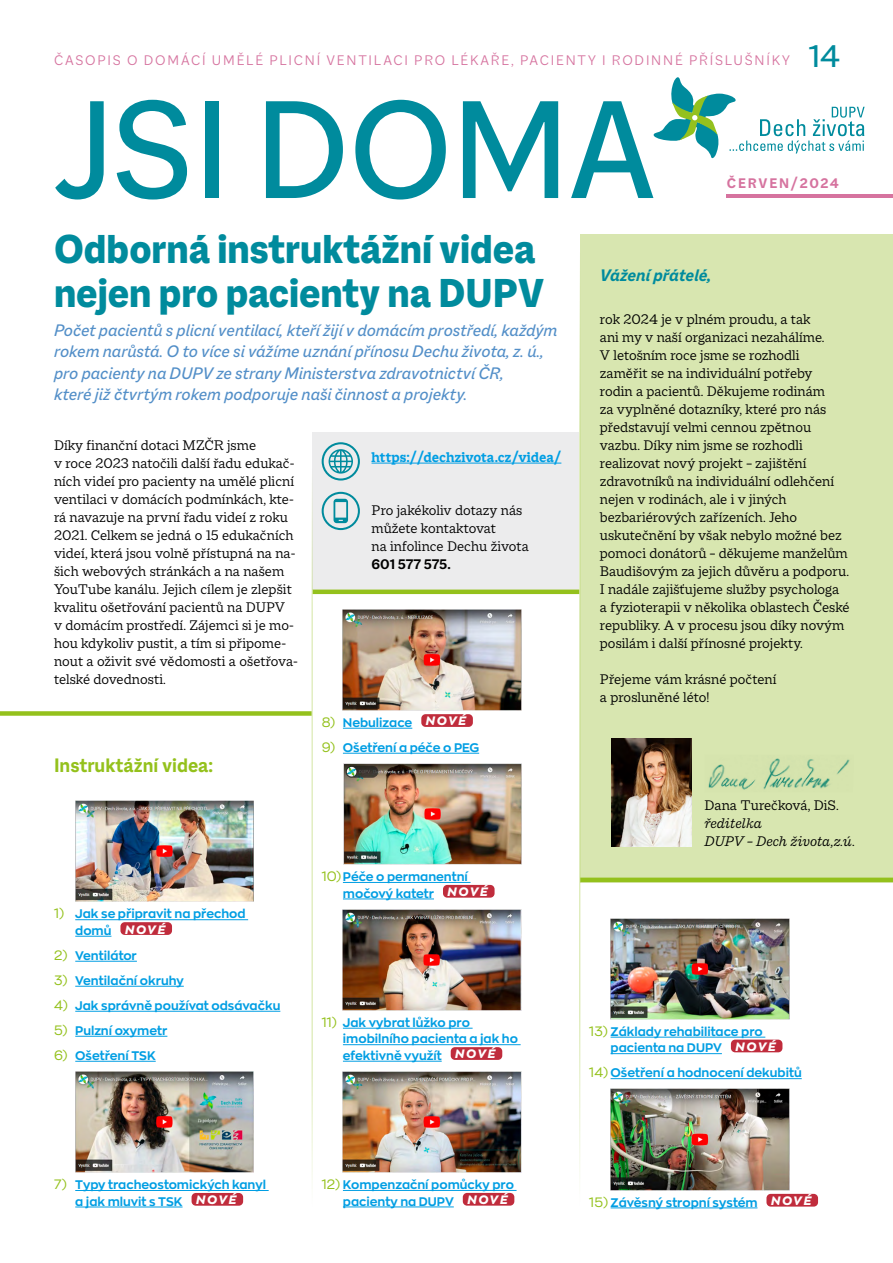
<style>
.page{position:relative;width:893px;height:1263px;background:#fff}
.page>*{position:absolute;margin:0;border:0;box-sizing:border-box;transform-origin:0 0}
.t1{font:150px "Macklin Sans";letter-spacing:-.01em;color:#008b9d}
.H1c{font:800 43.5px/43.5px "Macklin Sans";color:#008b9d}
.t2{font:33.9px "Macklin Sans";color:#008b9d}
.H2b{font:700 21px "Macklin Sans";color:#94c11c}
.perex{font:italic 18px/21.6px "Macklin Sans";color:#538fc8}
.t3{font:italic 700 18px "Macklin Sans";letter-spacing:-.005em;color:#008b9d}
.t4{font:15px/18px "Macklin Slab";color:#000}
.t5{font:300 15px "Macklin Sans";letter-spacing:.12em;color:#d6739f}
.t6{font:italic 15px/18px "Macklin Slab";letter-spacing:-.01em;color:#000}
.t7{font:700 15px "Macklin Slab";letter-spacing:-.005em;color:#009ee3}
.t8{font:700 15px "Macklin Sans";letter-spacing:.12em;color:#d6739f}
.ul_1__2__3__bez_site_ucari{font:700 12.3px/16.5px "Zona Pro";color:#009ee3}
.t9{font:italic 800 12px "Zona Pro";letter-spacing:.14em;color:#fff}
.s1{font-weight:400;font-size:13.5px;color:#94c11c}
.s2{font-family:"Macklin Sans Variable"}
.s3{font-weight:700}
</style>
<div class="page">
<div style="left:580px;top:234px;width:313px;height:648px;background:#d8e6b0"></div>
<hr style="left:727px;top:195px;width:166px;height:3px;background:#d6739f">
<div style="left:313px;top:432px;width:266px;height:158px;background:#ececed"></div>
<hr style="left:343px;top:728px;width:69px;height:1px;background:#009ee3">
<hr style="left:343px;top:753px;width:136px;height:1px;background:#009ee3">
<hr style="left:343px;top:882px;width:127px;height:1px;background:#009ee3">
<hr style="left:343px;top:899px;width:91px;height:1px;background:#009ee3">
<hr style="left:343px;top:1028px;width:130px;height:1px;background:#009ee3">
<hr style="left:343px;top:1044px;width:178px;height:1px;background:#009ee3">
<hr style="left:343px;top:1061px;width:99px;height:1px;background:#009ee3">
<hr style="left:343px;top:1190px;width:174px;height:1px;background:#009ee3">
<hr style="left:343px;top:1206px;width:111px;height:1px;background:#009ee3">
<img style="left:343px;top:609px;width:178px;height:101px">
<div style="left:421px;top:714px;width:52px;height:13px;background:#c02c3c;border-radius:4px"></div>
<img style="left:343px;top:763px;width:178px;height:102px">
<div style="left:443px;top:885px;width:52px;height:13px;background:#c02c3c;border-radius:4px"></div>
<img style="left:343px;top:909px;width:178px;height:101px">
<div style="left:451px;top:1047px;width:51px;height:13px;background:#c02c3c;border-radius:4px"></div>
<img style="left:343px;top:1071px;width:178px;height:101px">
<div style="left:463px;top:1193px;width:51px;height:12px;background:#c02c3c;border-radius:4px"></div>
<hr style="left:611px;top:1037px;width:154px;height:1px;background:#009ee3">
<hr style="left:611px;top:1053px;width:111px;height:1px;background:#009ee3">
<hr style="left:611px;top:1078px;width:191px;height:1px;background:#009ee3">
<hr style="left:611px;top:1207px;width:146px;height:1px;background:#009ee3">
<img style="left:611px;top:918px;width:178px;height:101px">
<div style="left:731px;top:1039px;width:51px;height:13px;background:#c02c3c;border-radius:4px"></div>
<img style="left:611px;top:1089px;width:178px;height:101px">
<div style="left:766px;top:1194px;width:52px;height:12px;background:#c02c3c;border-radius:4px"></div>
<hr style="left:372px;top:463px;width:189px;height:1px;background:#009ee3">
<svg style="left:322px;top:492px;width:38px;height:38px"></svg>
<svg style="left:322px;top:442px;width:38px;height:38px"></svg>
<hr style="left:312px;top:468px;width:1px;height:741px;background:#94c11c">
<hr style="left:579px;top:252px;width:1px;height:957px;background:#94c11c">
<div style="left:0;top:711px;width:312px;height:5px;background:#94c11c"></div>
<hr style="left:313px;top:590px;width:266px;height:4px;background:#94c11c">
<hr style="left:580px;top:878px;width:313px;height:4px;background:#94c11c">
<hr style="left:75px;top:919px;width:173px;height:1px;background:#009ee3">
<hr style="left:75px;top:936px;width:36px;height:1px;background:#009ee3">
<hr style="left:75px;top:961px;width:62px;height:1px;background:#009ee3">
<hr style="left:75px;top:986px;width:109px;height:1px;background:#009ee3">
<hr style="left:75px;top:1011px;width:205px;height:1px;background:#009ee3">
<hr style="left:75px;top:1036px;width:92px;height:1px;background:#009ee3">
<hr style="left:75px;top:1061px;width:81px;height:1px;background:#009ee3">
<hr style="left:75px;top:1190px;width:194px;height:1px;background:#009ee3">
<hr style="left:75px;top:1207px;width:108px;height:1px;background:#009ee3">
<img style="left:75px;top:801px;width:179px;height:101px">
<div style="left:120px;top:922px;width:52px;height:13px;background:#c02c3c;border-radius:4px"></div>
<img style="left:75px;top:1071px;width:179px;height:101px">
<div style="left:192px;top:1193px;width:51px;height:13px;background:#c02c3c;border-radius:4px"></div>
<svg style="left:654px;top:77px;width:211px;height:81px"></svg>
<img style="left:612px;top:738px;width:80px;height:108px">
<img style="left:708px;top:758px;width:142px;height:32px">
<p class="t5" style="left:54px;top:52px;width:737px">ČASOPIS O DOMÁCÍ UMĚLÉ PLICNÍ VENTILACI PRO LÉKAŘE, PACIENTY I RODINNÉ PŘÍSLUŠNÍKY</p>
<h1 class="t2" style="left:808px;top:37px;width:34px">14</h1>
<h1 class="t1" style="left:54px;top:63px;width:604px">JSI DOMA</h1>
<p class="t8" style="left:727px;top:175px;width:114px">ČERVEN/2024</p>
<p class="H1c" style="left:54px;top:228px;width:492px">Odborná instruktážní videa nejen pro pacienty na DUPV</p>
<p class="perex" style="left:54px;top:319px;width:505px">Počet pacientů s plicní ventilací, kteří žijí v domácím prostředí, každým rokem narůstá. O to více si vážíme uznání přínosu Dechu života, z. ú., pro pacienty na DUPV ze strany Ministerstva zdravotnictví ČR,<br>které již čtvrtým rokem podporuje naši činnost a projekty.</p>
<p class="t4" style="left:54px;top:436px;width:245px">Díky finanční dotaci MZČR jsme<br>v roce 2023 natočili další řadu edukač&shy;ních videí pro pacienty na umělé plicní ventilaci v domácích podmínkách, kte&shy;rá navazuje na první řadu videí z roku 2021. Celkem se jedná o 15 edukačních videí, která jsou volně přístupná na na&shy;šich webových stránkách a na našem YouTube kanálu. Jejich cílem je zlepšit kvalitu ošetřování pacientů na DUPV<br>v domácím prostředí. Zájemci si je mo&shy;hou kdykoliv pustit, a tím si připome&shy;nout a oživit své vědomosti a ošetřova&shy;telské dovednosti.</p>
<h5 class="ul_1__2__3__bez_site_ucari" style="left:322px;top:714px;width:92px"><span class="s1">8)</span> Nebulizace</h5>
<p class="t9" style="left:426px;top:713px;width:42px">NOVÉ</p>
<h5 class="ul_1__2__3__bez_site_ucari" style="left:322px;top:739px;width:159px"><span class="s1">9)</span> Ošetření a péče o PEG</h5>
<p class="t7" style="left:372px;top:448px;width:191px">https://dechzivota.cz/videa/</p>
<p class="t4" style="left:372px;top:501px;width:159px">Pro jakékoliv dotazy nás můžete kontaktovat<br>na infolince Dechu života<br><span class="s2">601 577 575</span><span class="s3">.</span></p>
<p class="H2b" style="left:54px;top:753px;width:161px">Instruktážní videa:</p>
<h5 class="ul_1__2__3__bez_site_ucari" style="left:75px;top:905px;width:172px;text-indent:-21px"><span class="s1">1)</span> Jak se připravit na přechod domů</h5>
<p class="t9" style="left:125px;top:921px;width:42px">NOVÉ</p>
<h5 class="ul_1__2__3__bez_site_ucari" style="left:54px;top:947px;width:84px"><span class="s1">2)</span> Ventilátor</h5>
<h5 class="ul_1__2__3__bez_site_ucari" style="left:54px;top:972px;width:131px"><span class="s1">3)</span> Ventilační okruhy</h5>
<h5 class="ul_1__2__3__bez_site_ucari" style="left:54px;top:997px;width:228px"><span class="s1">4)</span> Jak správně používat odsávačku</h5>
<h5 class="ul_1__2__3__bez_site_ucari" style="left:54px;top:1022px;width:115px"><span class="s1">5)</span> Pulzní oxymetr</h5>
<h5 class="ul_1__2__3__bez_site_ucari" style="left:54px;top:1047px;width:103px"><span class="s1">6)</span> Ošetření TSK</h5>
<h5 class="ul_1__2__3__bez_site_ucari" style="left:343px;top:868px;width:127px;text-indent:-21px"><span class="s1">10)</span>Péče o permanentní močový katetr</h5>
<p class="t9" style="left:448px;top:884px;width:42px">NOVÉ</p>
<h5 class="ul_1__2__3__bez_site_ucari" style="left:343px;top:1014px;width:177px;text-indent:-21px"><span class="s1">11)</span> Jak vybrat lůžko pro imobilního pacienta a jak ho efektivně využít</h5>
<p class="t9" style="left:455px;top:1046px;width:42px">NOVÉ</p>
<h3 class="t3" style="left:600px;top:264px;width:113px">Vážení přátelé,</h3>
<p class="t4" style="left:600px;top:310px;width:251px">rok 2024 je v plném proudu, a tak<br>ani my v naší organizaci nezahálíme.<br>V letošním roce jsme se rozhodli zaměřit se na individuální potřeby<br>rodin a pacientů. Děkujeme rodinám<br>za vyplněné dotazníky, které pro nás představují velmi cennou zpětnou vazbu. Díky nim jsme se rozhodli realizovat nový projekt – zajištění zdravotníků na individuální odlehčení nejen v rodinách, ale i v jiných bezbariérových zařízeních. Jeho uskutečnění by však nebylo možné bez pomoci donátorů – děkujeme manželům Baudišovým za jejich důvěru a podporu.<br>I nadále zajišťujeme služby psychologa a fyzioterapii v několika oblastech České republiky. A v procesu jsou díky novým posilám i další přínosné projekty.</p>
<p class="t4" style="left:600px;top:670px;width:178px">Přejeme vám krásné počtení a prosluněné léto!</p>
<p class="t4" style="left:704px;top:796px;width:136px">Dana Turečková, DiS.</p>
<p class="t6" style="left:704px;top:814px;width:152px">ředitelka<br>DUPV – Dech života,z.ú.</p>
<h5 class="ul_1__2__3__bez_site_ucari" style="left:611px;top:1023px;width:154px;text-indent:-21px"><span class="s1">13)</span> Základy rehabilitace pro pacienta na DUPV</h5>
<p class="t9" style="left:735px;top:1038px;width:42px">NOVÉ</p>
<h5 class="ul_1__2__3__bez_site_ucari" style="left:589px;top:1064px;width:214px"><span class="s1">14)</span> Ošetření a hodnocení dekubitů</h5>
<h5 class="ul_1__2__3__bez_site_ucari" style="left:75px;top:1176px;width:192px;text-indent:-21px"><span class="s1">7)</span> Typy tracheostomických kanyl a jak mluvit s TSK</h5>
<p class="t9" style="left:196px;top:1192px;width:42px">NOVÉ</p>
<h5 class="ul_1__2__3__bez_site_ucari" style="left:343px;top:1176px;width:173px;text-indent:-21px"><span class="s1">12)</span> Kompenzační pomůcky pro pacienty na DUPV</h5>
<p class="t9" style="left:467px;top:1192px;width:42px">NOVÉ</p>
<h5 class="ul_1__2__3__bez_site_ucari" style="left:589px;top:1193px;width:170px"><span class="s1">15)</span> Závěsný stropní systém</h5>
<p class="t9" style="left:771px;top:1193px;width:42px">NOVÉ</p>
</div>
